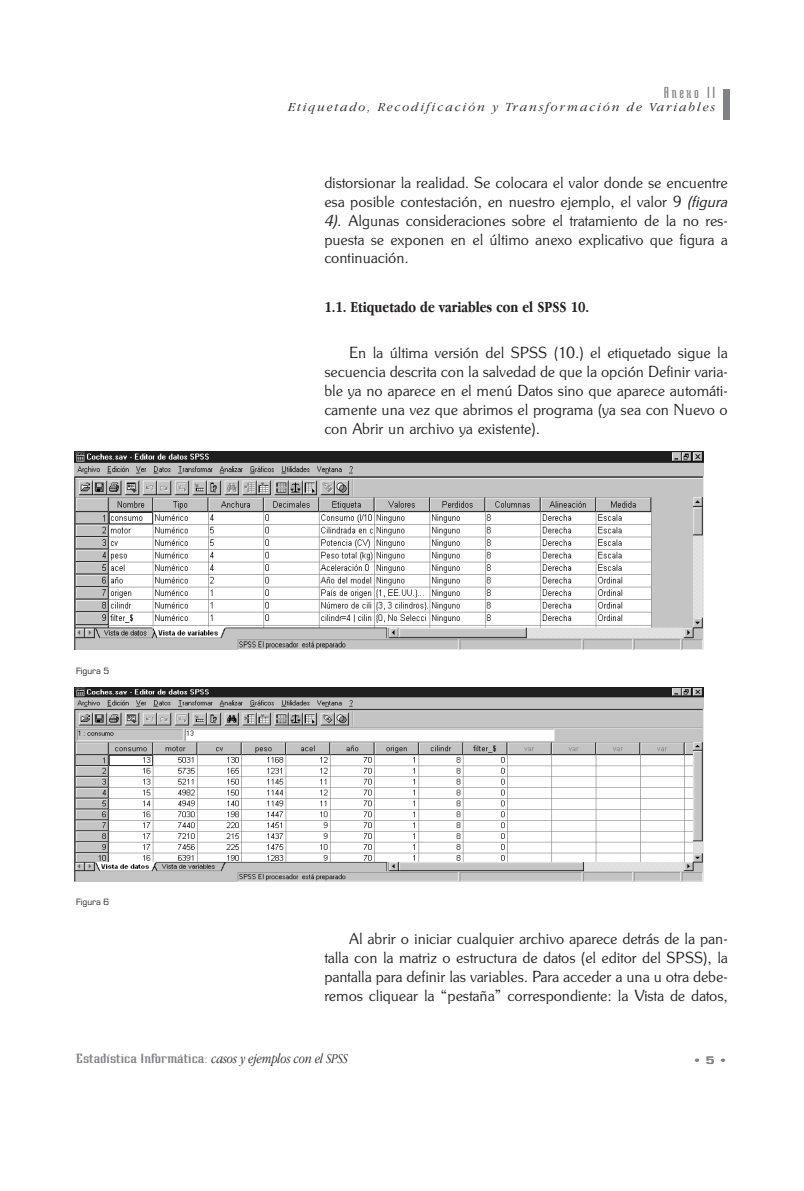
<style>
.page{position:relative;width:804px;height:1191px;background:#fff}
.page>*{position:absolute;margin:0;border:0;box-sizing:border-box;transform-origin:0 0}
.t1{font:16.8px "Teknik Plain";letter-spacing:.125em;color:#808285;scale:1.25 1}
.t2{font:15.75px/18.9px "Cg Souvenir Gth Lt";color:#231f20;text-align:justify}
.t3{font:700 15.75px "Apple Garamond";color:#231f20}
.t4{font:14px "Teknik Plain";color:#808285;scale:2 1}
.t5{font:italic 300 12.6px "Apple Garamond";letter-spacing:.125em;color:#231f20;scale:1.25 1}
.t6{font:700 11.2px "Eurostile T";color:#808285;scale:1.25 1}
.t7{font:9.45px "Eurostile T";color:#231f20}
.s1{font-family:"Cg Souvenir Gth Lt It"}
.s2{font-family:"Apple Garamond";font-weight:300;font-style:italic;color:#231f20}
</style>
<div class="page">
<div style="left:723px;top:89px;width:6px;height:31px;background:#808285"></div>
<img style="left:74px;top:451px;width:629px;height:198px">
<img style="left:74px;top:687px;width:629px;height:195px">
<p class="t1" style="left:663px;top:83px;width:43px">Anexo II</p>
<p class="t5" style="left:288px;top:99px;width:343px">Etiquetado, Recodificación y Transformación de Variables</p>
<p class="t2" style="left:324px;top:173px;width:405px">distorsionar la realidad. Se colocara el valor donde se encuentre esa posible contestación, en nuestro ejemplo, el valor 9 <span class="s1">(figura 4).</span> Algunas consideraciones sobre el tratamiento de la no res&shy;puesta se exponen en el último anexo explicativo que figura a continuación.</p>
<p class="t3" style="left:324px;top:298px;width:266px">1.1. Etiquetado de variables con el SPSS 10.</p>
<p class="t7" style="left:76px;top:665px;width:35px">Figura 5</p>
<p class="t7" style="left:76px;top:897px;width:35px">Figura 6</p>
<p class="t2" style="left:324px;top:343px;width:405px;text-indent:25px">En la última versión del SPSS (10.) el etiquetado sigue la secuencia descrita con la salvedad de que la opción Definir varia&shy;ble ya no aparece en el menú Datos sino que aparece automáti&shy;camente una vez que abrimos el programa (ya sea con Nuevo o con Abrir un archivo ya existente).</p>
<p class="t2" style="left:324px;top:929px;width:405px;text-indent:25px">Al abrir o iniciar cualquier archivo aparece detrás de la pan&shy;talla con la matriz o estructura de datos (el editor del SPSS), la pantalla para definir las variables. Para acceder a una u otra debe&shy;remos cliquear la “pestaña” correspondiente: la Vista de datos,</p>
<p class="t4" style="left:76px;top:1049px;width:137px">Estadística Informática: <span class="s2">casos y ejemplos con el SPSS</span></p>
<p class="t6" style="left:692px;top:1054px;width:30px">• 5 •</p>
</div>
